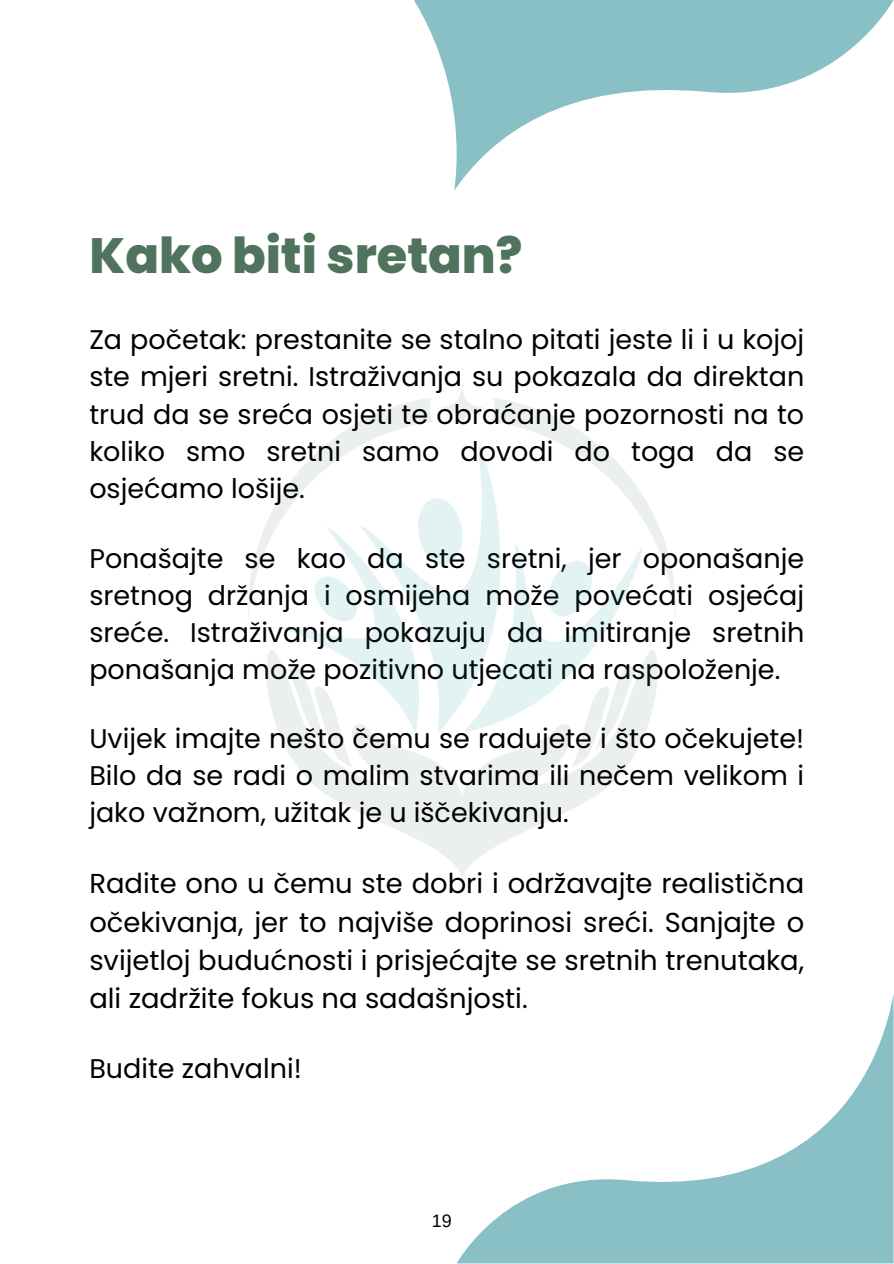
<style>
.page{position:relative;width:894px;height:1264px;background:#fff}
.page>*{position:absolute;margin:0;border:0;box-sizing:border-box;transform-origin:0 0}
.t1{font:800 49.5px "Poppins";color:#4f735c}
.t2{font:27.45px/38.2px "Poppins";color:#000;text-align:justify}
.t3{font:27px/37.2px "Poppins";color:#000;text-align:justify}
.t4{font:18px "Arimo";color:#000}
</style>
<div class="page">
<svg style="left:456px;top:0;width:436px;height:188px;fill:#89c0c5"></svg>
<svg style="left:414px;top:0;width:42px;height:191px"></svg>
<svg style="left:457px;top:997px;width:436px;height:266px"></svg>
<svg style="left:298px;top:767px;width:328px;height:110px"></svg>
<svg style="left:248px;top:398px;width:427px;height:369px"></svg>
<svg style="left:439px;top:385px;width:45px;height:45px"></svg>
<p class="t1" style="left:89px;top:221px;width:434px">Kako biti sretan?</p>
<h1 class="t3" style="left:89px;top:321px;width:716px">Za početak: prestanite se stalno pitati jeste li i u kojoj ste mjeri sretni. Istraživanja su pokazala da direktan trud da se sreća osjeti te obraćanje pozornosti na to koliko smo sretni samo dovodi do toga da se osjećamo lošije.</h1>
<p class="t3" style="left:89px;top:539px;width:716px">Ponašajte se kao da ste sretni, jer oponašanje sretnog držanja i osmijeha može povećati osjećaj sreće. Istraživanja pokazuju da imitiranje sretnih ponašanja može pozitivno utjecati na raspoloženje.</p>
<p class="t3" style="left:89px;top:720px;width:716px">Uvijek imajte nešto čemu se radujete i što očekujete!<br>Bilo da se radi o malim stvarima ili nečem velikom i jako važnom, užitak je u iščekivanju.</p>
<p class="t2" style="left:89px;top:864px;width:716px">Radite ono u čemu ste dobri i održavajte realistična očekivanja, jer to najviše doprinosi sreći. Sanjajte o svijetloj budućnosti i prisjećajte se sretnih trenutaka, ali zadržite fokus na sadašnjosti.</p>
<p class="t3" style="left:89px;top:1050px;width:214px">Budite zahvalni!</p>
<p class="t4" style="left:431px;top:1210px;width:22px">19</p>
</div>
